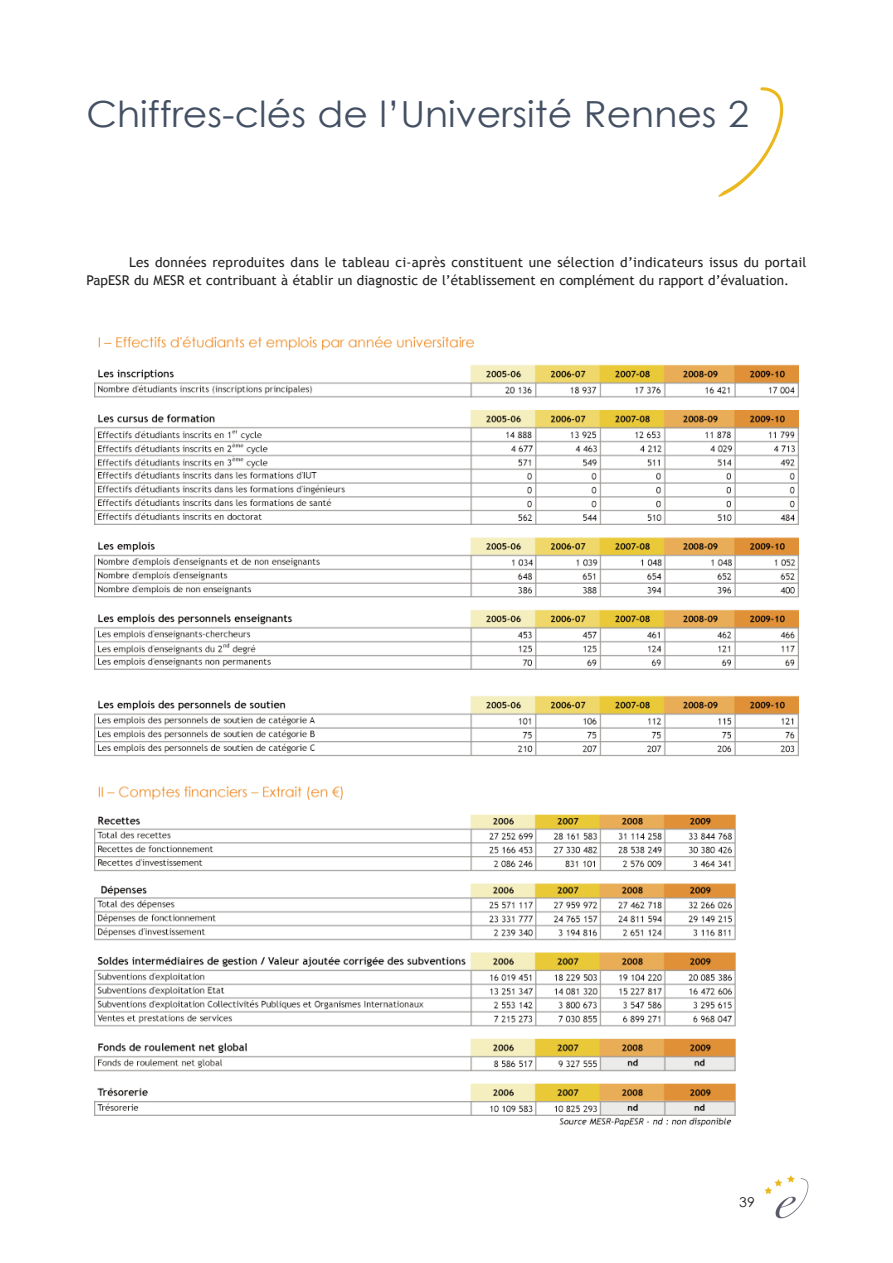
<style>
.page{position:relative;width:893px;height:1263px;background:#fff}
.page>*{position:absolute;margin:0;border:0;box-sizing:border-box;transform-origin:0 0}
.t1{font:36px "Century Gothic";color:#434f63;scale:1.05 1}
.t2{font:13.5px/18px "Trebuchet MS";color:#231f20}
.t3{font:13.5px "Century Gothic";color:#231f20;scale:1.05 1}
</style>
<div class="page">
<img style="left:764px;top:1175px;width:45px;height:44px">
<img style="left:718px;top:87px;width:66px;height:110px">
<img style="left:95px;top:336px;width:703px;height:791px">
<h1 class="t1" style="left:87px;top:91px;width:632px">Chiffres-clés de l’Université Rennes 2</h1>
<p class="t2" style="left:87px;top:253px;width:721px;text-indent:43px">Les données reproduites dans le tableau ci-après constituent une sélection d’indicateurs issus du portail<br>PapESR du MESR et contribuant à établir un diagnostic de l’établissement en complément du rapport d’évaluation.</p>
<p class="t3" style="left:739px;top:1193px;width:16px">39</p>
</div>
